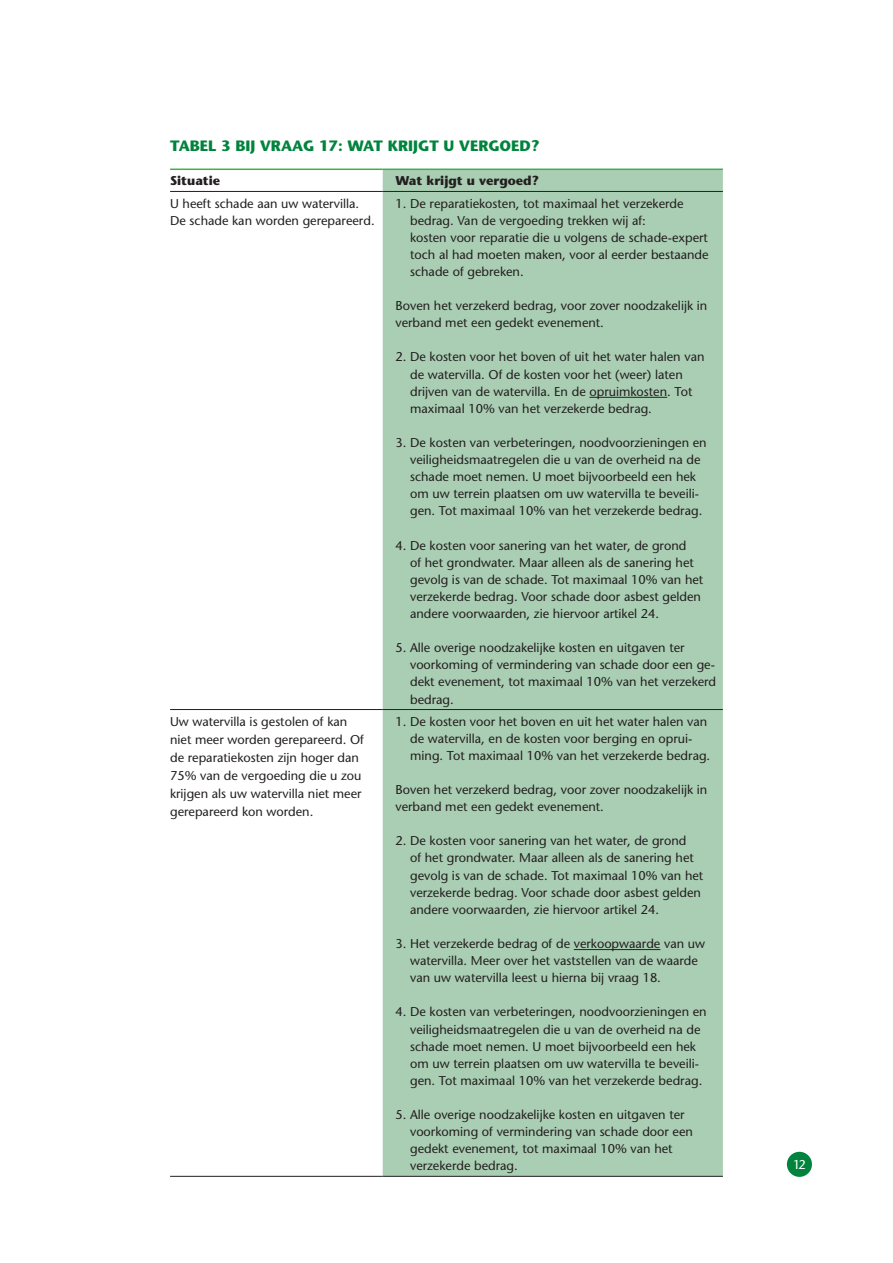
<style>
.page{position:relative;width:893px;height:1263px;background:#fff}
.page>*{position:absolute;margin:0;border:0;box-sizing:border-box;transform-origin:0 0}
.Tussenkopje{font:700 15px "Stone Sans";color:#00843d}
.Body{font:12.75px/17.1px "Stone Sans";color:#231f20}
.Body-2{font:700 12.75px "Stone Sans";color:#231f20}
.Body-3{font:12.75px "Stone Sans";color:#fff}
</style>
<div class="page">
<div style="left:787px;top:1152px;width:25px;height:25px;background:#00843d;border-radius:50%"></div>
<div style="left:383px;top:170px;width:340px;height:1006px;background:#aaceb3"></div>
<hr style="left:170px;top:191px;width:213px;height:1px;background:#231f20">
<hr style="left:383px;top:191px;width:340px;height:1px;background:#231f20">
<hr style="left:170px;top:709px;width:213px;height:1px;background:#231f20">
<hr style="left:383px;top:709px;width:340px;height:1px;background:#231f20">
<hr style="left:170px;top:1176px;width:213px;height:1px;background:#231f20">
<hr style="left:383px;top:1176px;width:340px;height:1px;background:#231f20">
<hr style="left:170px;top:169px;width:213px;height:1px;background:#40ae49">
<hr style="left:383px;top:169px;width:340px;height:1px;background:#40ae49">
<hr style="left:589px;top:397px;width:78px;height:1px;background:#231f20">
<hr style="left:574px;top:949px;width:86px;height:1px;background:#231f20">
<p class="Tussenkopje" style="left:170px;top:136px;width:371px">TABEL 3 BIJ VRAAG 17: WAT KRIJGT U VERGOED?</p>
<p class="Body-2" style="left:170px;top:173px;width:52px">Situatie</p>
<p class="Body-2" style="left:395px;top:173px;width:145px">Wat krijgt u vergoed?</p>
<p class="Body" style="left:170px;top:194px;width:206px">U heeft schade aan uw watervilla.<br>De schade kan worden gerepareerd.</p>
<p class="Body" style="left:410px;top:194px;width:300px;text-indent:-15px">1. De reparatiekosten, tot maximaal het verzekerde bedrag. Van de vergoeding trekken wij af:<br>kosten voor reparatie die u volgens de schade-expert toch al had moeten maken, voor al eerder bestaande schade of gebreken.</p>
<p class="Body" style="left:395px;top:297px;width:313px">Boven het verzekerd bedrag, voor zover noodzakelijk in verband met een gedekt evenement.</p>
<p class="Body" style="left:410px;top:348px;width:296px;text-indent:-15px">2. De kosten voor het boven of uit het water halen van de watervilla. Of de kosten voor het (weer) laten drijven van de watervilla. En de opruimkosten. Tot maximaal 10% van het verzekerde bedrag.</p>
<p class="Body" style="left:410px;top:434px;width:298px;text-indent:-15px">3. De kosten van verbeteringen, noodvoorzieningen en veiligheidsmaatregelen die u van de overheid na de schade moet nemen. U moet bijvoorbeeld een hek om uw terrein plaatsen om uw watervilla te beveili&shy;gen. Tot maximaal 10% van het verzekerde bedrag.</p>
<p class="Body" style="left:410px;top:536px;width:295px;text-indent:-15px">4. De kosten voor sanering van het water, de grond<br>of het grondwater. Maar alleen als de sanering het gevolg is van de schade. Tot maximaal 10% van het verzekerde bedrag. Voor schade door asbest gelden andere voorwaarden, zie hiervoor artikel 24.</p>
<p class="Body" style="left:410px;top:639px;width:308px;text-indent:-15px">5. Alle overige noodzakelijke kosten en uitgaven ter voorkoming of vermindering van schade door een ge&shy;dekt evenement, tot maximaal 10% van het verzekerd bedrag.</p>
<p class="Body" style="left:170px;top:712px;width:179px">Uw watervilla is gestolen of kan</p>
<p class="Body" style="left:170px;top:730px;width:195px">niet meer worden gerepareerd. Of</p>
<p class="Body" style="left:170px;top:748px;width:190px">de reparatiekosten zijn hoger dan</p>
<p class="Body" style="left:170px;top:766px;width:193px">75% van de vergoeding die u zou</p>
<p class="Body" style="left:170px;top:784px;width:193px">krijgen als uw watervilla niet meer</p>
<p class="Body" style="left:170px;top:802px;width:145px">gerepareerd kon worden.</p>
<p class="Body" style="left:410px;top:712px;width:302px;text-indent:-15px">1. De kosten voor het boven en uit het water halen van de watervilla, en de kosten voor berging en oprui&shy;ming. Tot maximaal 10% van het verzekerde bedrag.</p>
<p class="Body" style="left:395px;top:781px;width:313px">Boven het verzekerd bedrag, voor zover noodzakelijk in verband met een gedekt evenement.</p>
<p class="Body" style="left:410px;top:832px;width:295px;text-indent:-15px">2. De kosten voor sanering van het water, de grond<br>of het grondwater. Maar alleen als de sanering het gevolg is van de schade. Tot maximaal 10% van het verzekerde bedrag. Voor schade door asbest gelden andere voorwaarden, zie hiervoor artikel 24.</p>
<p class="Body" style="left:410px;top:935px;width:296px;text-indent:-15px">3. Het verzekerde bedrag of de verkoopwaarde van uw watervilla. Meer over het vaststellen van de waarde van uw watervilla leest u hierna bij vraag 18.</p>
<p class="Body" style="left:410px;top:1003px;width:298px;text-indent:-15px">4. De kosten van verbeteringen, noodvoorzieningen en veiligheidsmaatregelen die u van de overheid na de schade moet nemen. U moet bijvoorbeeld een hek om uw terrein plaatsen om uw watervilla te beveili&shy;gen. Tot maximaal 10% van het verzekerde bedrag.</p>
<p class="Body" style="left:410px;top:1106px;width:284px;text-indent:-15px">5. Alle overige noodzakelijke kosten en uitgaven ter voorkoming of vermindering van schade door een gedekt evenement, tot maximaal 10% van het verzekerde bedrag.</p>
<p class="Body-3" style="left:793px;top:1156px;width:14px">12</p>
</div>
